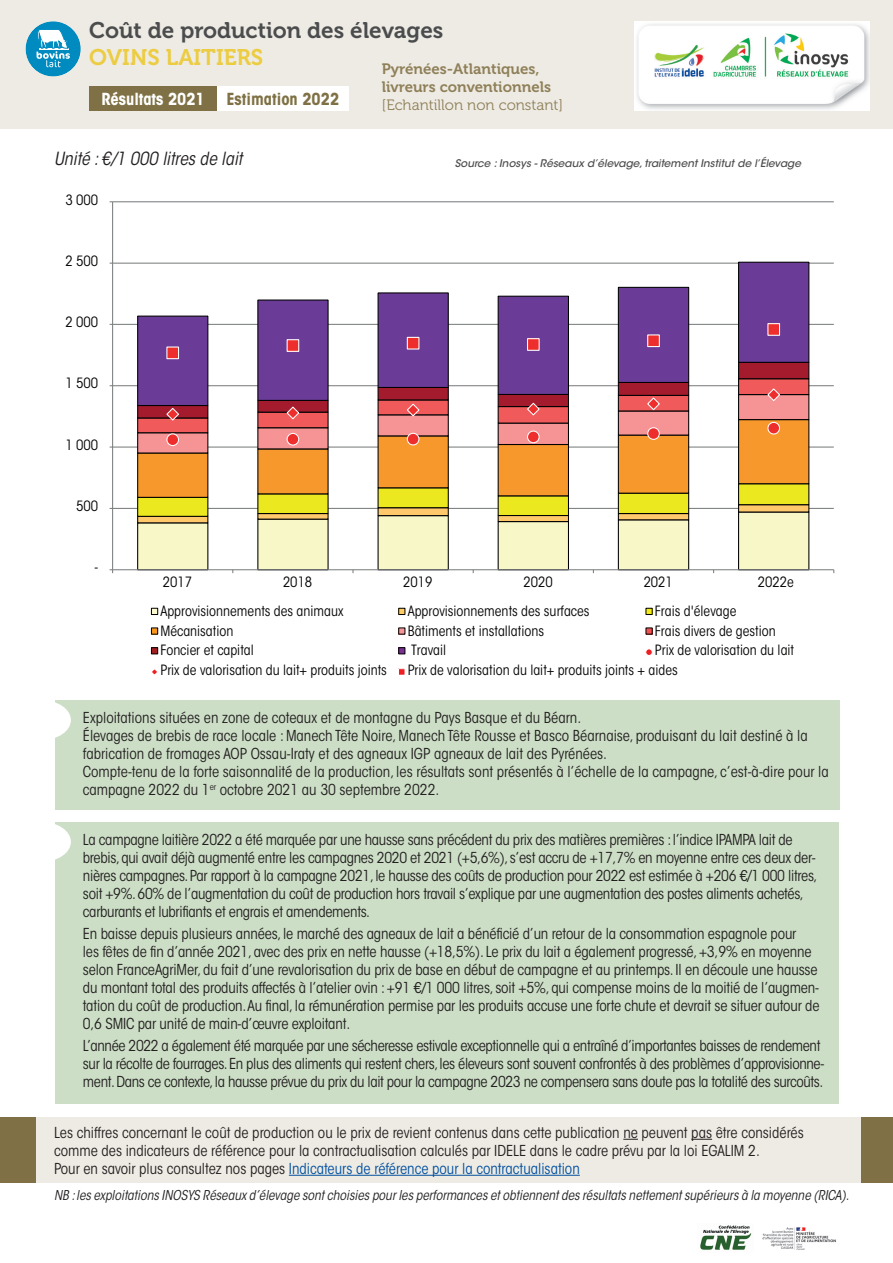
<style>
.page{position:relative;width:893px;height:1263px;background:#fff}
.page>*{position:absolute;margin:0;border:0;box-sizing:border-box;transform-origin:0 0}
.t1{font:22.5px "Museo 700";color:#4b4c4d}
.t2{font:22.5px "Museo 700";color:#eccc41}
.t3{font:italic condensed 18px "ITC Avant Garde Std";color:#231f20}
.t4{font:700 condensed 16.5px "ITC Avant Garde Std";color:#7f7145}
.t5{font:700 condensed 16.5px "ITC Avant Garde Std";color:#fff}
.t6{font:condensed 15px/18px "ITC Avant Garde Std";letter-spacing:-.01em;color:#231f20}
.t7{font:15px/18px "Museo 700";color:#8f8059}
.t8{font:15px "Museo 300";color:#8f8059}
.t9{font:condensed 14.1px "ITC Avant Garde Std";color:#040503}
.t10{font:italic condensed 13.5px "ITC Avant Garde Std";color:#231f20}
.t11{font:italic 500 10.5px "ITC Avant Garde Std";color:#4b4c4d}
.s1{color:#01509f}
</style>
<div class="page">
<div style="left:151px;top:608px;width:7px;height:6px;background:#fbf9cf"></div>
<div style="left:151px;top:608px;width:7px;height:7px;border:1px solid #040503"></div>
<div style="left:398px;top:608px;width:7px;height:7px;border:1px solid #040503"></div>
<svg style="left:647px;top:610px;width:4px;height:3px"></svg>
<div style="left:645px;top:608px;width:8px;height:7px;border:1px solid #040503"></div>
<div style="left:151px;top:628px;width:7px;height:6px;background:#f7981d"></div>
<div style="left:151px;top:627px;width:7px;height:8px;border:1px solid #040503"></div>
<svg style="left:400px;top:629px;width:3px;height:4px"></svg>
<div style="left:398px;top:627px;width:7px;height:8px;border:1px solid #040503"></div>
<svg style="left:647px;top:629px;width:4px;height:4px"></svg>
<div style="left:151px;top:648px;width:7px;height:6px;background:#a41d23"></div>
<div style="left:151px;top:647px;width:7px;height:7px;border:1px solid #040503"></div>
<div style="left:398px;top:647px;width:7px;height:7px;border:1px solid #040503"></div>
<svg style="left:647px;top:650px;width:4px;height:4px"></svg>
<div style="left:645px;top:648px;width:8px;height:8px;border:1px solid #fff;border-radius:50%"></div>
<svg style="left:152px;top:669px;width:5px;height:6px"></svg>
<div style="left:398px;top:669px;width:7px;height:6px;background:#ee1f23"></div>
<div style="left:398px;top:668px;width:8px;height:8px;border:1px solid #fff"></div>
<hr style="left:113px;top:201px;width:721px;height:1px;background:#7c7f80">
<hr style="left:113px;top:263px;width:721px;height:1px;background:#7c7f80">
<hr style="left:113px;top:324px;width:721px;height:1px;background:#7c7f80">
<hr style="left:113px;top:385px;width:721px;height:1px;background:#7c7f80">
<hr style="left:113px;top:446px;width:721px;height:2px;background:#7c7f80">
<hr style="left:113px;top:508px;width:721px;height:1px;background:#7c7f80">
<svg style="left:137px;top:454px;width:673px;height:29px"></svg>
<svg style="left:137px;top:261px;width:673px;height:100px"></svg>
<hr style="left:112px;top:202px;width:1px;height:368px;background:#7c7f80">
<hr style="left:113px;top:569px;width:721px;height:1px;background:#7c7f80">
<svg style="left:137px;top:483px;width:673px;height:90px"></svg>
<svg style="left:137px;top:361px;width:673px;height:93px"></svg>
<div style="left:167px;top:347px;width:12px;height:12px;background:#ee2d2d"></div>
<div style="left:166px;top:346px;width:13px;height:13px;border:1px solid #fff"></div>
<div style="left:287px;top:340px;width:12px;height:11px;background:#ee2d2d"></div>
<div style="left:287px;top:339px;width:12px;height:13px;border:1px solid #fff"></div>
<div style="left:407px;top:337px;width:12px;height:12px;background:#ee2d2d"></div>
<div style="left:407px;top:337px;width:12px;height:13px;border:1px solid #fff"></div>
<div style="left:527px;top:339px;width:12px;height:11px;background:#ee2d2d"></div>
<div style="left:527px;top:338px;width:13px;height:13px;border:1px solid #fff"></div>
<div style="left:648px;top:335px;width:11px;height:12px;background:#ee2d2d"></div>
<div style="left:647px;top:334px;width:13px;height:13px;border:1px solid #fff"></div>
<div style="left:768px;top:324px;width:11px;height:11px;background:#ee2d2d"></div>
<div style="left:767px;top:323px;width:13px;height:13px;border:1px solid #fff"></div>
<div style="left:55px;top:700px;width:784px;height:110px;background:#ccdec6"></div>
<div style="left:55px;top:822px;width:783px;height:281px;background:#ccdec6"></div>
<div style="left:13px;top:700px;width:58px;height:40px;background:#fff;border-radius:50%"></div>
<div style="left:13px;top:822px;width:58px;height:40px;background:#fff;border-radius:50%"></div>
<img style="left:700px;top:1225px;width:52px;height:25px">
<img style="left:762px;top:1227px;width:74px;height:23px">
<div style="left:0;top:1117px;width:893px;height:66px;background:#eeebe4"></div>
<div style="left:0;top:1117px;width:35px;height:66px;background:#7f7145"></div>
<div style="left:861px;top:1117px;width:32px;height:66px;background:#7f7145"></div>
<svg style="left:623px;top:1139px;width:15px;height:1px"></svg>
<svg style="left:691px;top:1139px;width:21px;height:1px"></svg>
<hr style="left:289px;top:1175px;width:291px;height:1px;background:#01509f">
<div style="left:0;top:0;width:893px;height:128px;background:#eeebe4"></div>
<img style="left:634px;top:21px;width:235px;height:90px">
<div style="left:26px;top:21px;width:55px;height:56px;background:#008bc0;border-radius:50%"></div>
<svg style="left:36px;top:29px;width:34px;height:38px"></svg>
<div style="left:89px;top:87px;width:128px;height:24px;background:#7f7145"></div>
<div style="left:217px;top:87px;width:132px;height:24px;background:#fff"></div>
<h1 class="t1" style="left:89px;top:18px;width:356px">Coût de production des élevages</h1>
<h1 class="t2" style="left:89px;top:45px;width:175px">OVINS LAITIERS</h1>
<p class="t7" style="left:382px;top:60px;width:171px">Pyrénées-Atlantiques, livreurs conventionnels</p>
<p class="t8" style="left:382px;top:97px;width:183px">[Echantillon non constant]</p>
<p class="t5" style="left:101px;top:88px;width:105px">Résultats 2021</p>
<p class="t4" style="left:226px;top:88px;width:114px">Estimation 2022</p>
<p class="t3" style="left:54px;top:148px;width:190px">Unité : €/1 000 litres de lait</p>
<p class="t9" style="left:65px;top:191px;width:34px">3 000</p>
<p class="t9" style="left:65px;top:252px;width:34px">2 500</p>
<p class="t9" style="left:65px;top:314px;width:34px">2 000</p>
<p class="t9" style="left:65px;top:375px;width:34px">1 500</p>
<p class="t9" style="left:65px;top:436px;width:34px">1 000</p>
<p class="t9" style="left:76px;top:497px;width:24px">500</p>
<p class="t9" style="left:95px;top:559px;width:5px">-</p>
<p class="t11" style="left:455px;top:157px;width:348px">Source : Inosys - Réseaux d’élevage, traitement Institut de l’Élevage</p>
<p class="t9" style="left:163px;top:573px;width:31px">2017</p>
<p class="t9" style="left:283px;top:573px;width:31px">2018</p>
<p class="t9" style="left:403px;top:573px;width:31px">2019</p>
<p class="t9" style="left:523px;top:573px;width:31px">2020</p>
<p class="t9" style="left:644px;top:573px;width:31px">2021</p>
<p class="t9" style="left:758px;top:573px;width:38px">2022e</p>
<p class="t9" style="left:160px;top:602px;width:185px">Approvisionnements des animaux</p>
<p class="t9" style="left:408px;top:602px;width:183px">Approvisionnements des surfaces</p>
<p class="t9" style="left:655px;top:602px;width:83px">Frais d'élevage</p>
<p class="t9" style="left:160px;top:622px;width:74px">Mécanisation</p>
<p class="t9" style="left:408px;top:622px;width:138px">Bâtiments et installations</p>
<p class="t9" style="left:655px;top:622px;width:122px">Frais divers de gestion</p>
<p class="t9" style="left:160px;top:642px;width:95px">Foncier et capital</p>
<p class="t9" style="left:411px;top:642px;width:36px">Travail</p>
<p class="t9" style="left:655px;top:642px;width:141px">Prix de valorisation du lait</p>
<p class="t9" style="left:160px;top:662px;width:228px">Prix de valorisation du lait+ produits joints</p>
<p class="t9" style="left:408px;top:662px;width:272px">Prix de valorisation du lait+ produits joints + aides</p>
<p class="t6" style="left:83px;top:709px;width:747px">Exploitations situées en zone de coteaux et de montagne du Pays Basque et du Béarn.<br>Élevages de brebis de race locale : Manech Tête Noire, Manech Tête Rousse et Basco Béarnaise, produisant du lait destiné à la fabrication de fromages AOP Ossau-Iraty et des agneaux IGP agneaux de lait des Pyrénées.<br>Compte-tenu de la forte saisonnalité de la production, les résultats sont présentés à l’échelle de la campagne, c’est-à-dire pour la campagne 2022 du 1<sup>er</sup> octobre 2021 au 30 septembre 2022.</p>
<p class="t6" style="left:83px;top:830px;width:736px">La campagne laitière 2022 a été marquée par une hausse sans précédent du prix des matières premières : l’indice IPAMPA lait de brebis, qui avait déjà augmenté entre les campagnes 2020 et 2021 (+5,6%), s’est accru de +17,7% en moyenne entre ces deux der&shy;nières campagnes. Par rapport à la campagne 2021, le hausse des coûts de production pour 2022 est estimée à +206 €/1 000 litres, soit +9%. 60% de l’augmentation du coût de production hors travail s’explique par une augmentation des postes aliments achetés, carburants et lubrifiants et engrais et amendements.</p>
<p class="t6" style="left:83px;top:925px;width:738px">En baisse depuis plusieurs années, le marché des agneaux de lait a bénéficié d’un retour de la consommation espagnole pour<br>les fêtes de fin d’année 2021, avec des prix en nette hausse (+18,5%). Le prix du lait a également progressé, +3,9% en moyenne selon FranceAgriMer, du fait d’une revalorisation du prix de base en début de campagne et au printemps. Il en découle une hausse du montant total des produits affectés à l’atelier ovin : +91 €/1 000 litres, soit +5%, qui compense moins de la moitié de l’augmen&shy;tation du coût de production. Au final, la rémunération permise par les produits accuse une forte chute et devrait se situer autour de 0,6 SMIC par unité de main-d’œuvre exploitant.</p>
<p class="t6" style="left:83px;top:1037px;width:743px">L’année 2022 a également été marquée par une sécheresse estivale exceptionnelle qui a entraîné d’importantes baisses de rendement sur la récolte de fourrages. En plus des aliments qui restent chers, les éleveurs sont souvent confrontés à des problèmes d’approvisionne&shy;ment. Dans ce contexte, la hausse prévue du prix du lait pour la campagne 2023 ne compensera sans doute pas la totalité des surcoûts.</p>
<p class="t6" style="left:54px;top:1123px;width:751px">Les chiffres concernant le coût de production ou le prix de revient contenus dans cette publication ne peuvent pas être considérés comme des indicateurs de référence pour la contractualisation calculés par IDELE dans le cadre prévu par la loi EGALIM 2.<br>Pour en savoir plus consultez nos pages <span class="s1">Indicateurs de référence pour la contractualisation</span></p>
<p class="t10" style="left:54px;top:1186px;width:797px">NB : les exploitations INOSYS Réseaux d’élevage sont choisies pour les performances et obtiennent des résultats nettement supérieurs à la moyenne (RICA).</p>
</div>
